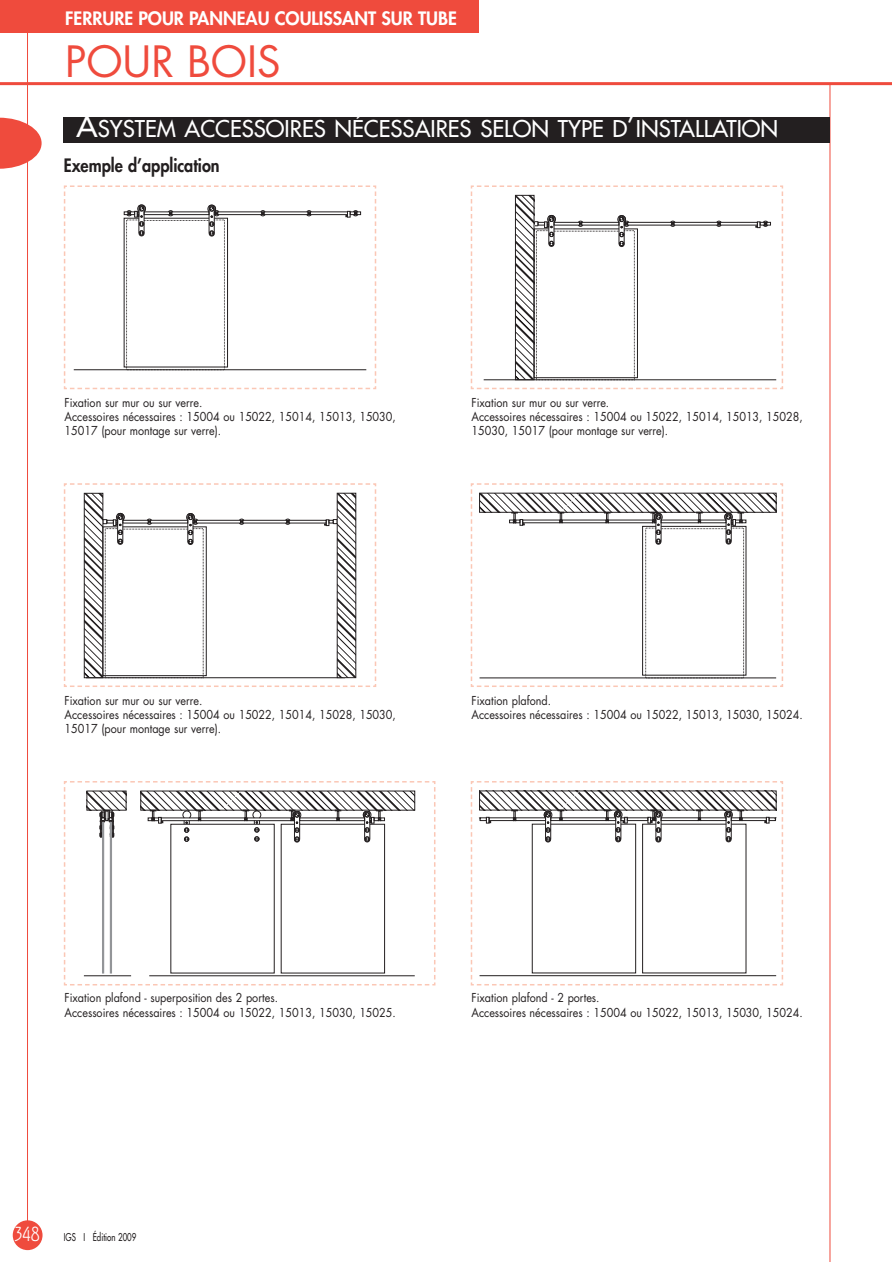
<style>
.page{position:relative;width:892px;height:1262px;background:#fff}
.page>*{position:absolute;margin:0;border:0;box-sizing:border-box;transform-origin:0 0}
.t1{font:42px "Futura";color:#ef4b3d}
.t2{font:22.5px "Futura";color:#fff}
.t3{font:800 18px "Futura";color:#fff}
.t4{font:800 18px "Futura";color:#231f20;scale:.9 1}
.t5{font:condensed 18px "Kolo LP";color:#fff;scale:.9 1}
.t6{font:12px/14.2px "Futura";color:#231f20;scale:.9 1}
.t7{font:10.5px "Futura";color:#231f20;scale:.75 1}
.s1{font-size:30px}
</style>
<div class="page">
<div style="left:13px;top:1220px;width:29px;height:30px;background:#ef4b3d;border-radius:50%"></div>
<svg style="left:0;top:118px;width:42px;height:51px"></svg>
<div style="left:0;top:0;width:478px;height:33px;background:#ef4b3d"></div>
<hr style="left:829px;top:84px;width:1px;height:1177px;background:#ef4b3d">
<hr style="left:0;top:82px;width:891px;height:3px;background:#ef4b3d">
<hr style="left:27px;top:32px;width:1px;height:1193px;background:#ef4b3d">
<div style="left:64px;top:117px;width:765px;height:25px;background:#231f20"></div>
<svg style="left:63px;top:185px;width:314px;height:205px"></svg>
<svg style="left:470px;top:185px;width:313px;height:205px"></svg>
<svg style="left:63px;top:483px;width:314px;height:204px"></svg>
<svg style="left:470px;top:483px;width:313px;height:204px"></svg>
<svg style="left:63px;top:781px;width:373px;height:205px"></svg>
<svg style="left:470px;top:781px;width:313px;height:205px"></svg>
<h3 class="t3" style="left:65px;top:7px;width:393px">FERRURE POUR PANNEAU COULISSANT SUR TUBE</h3>
<h1 class="t1" style="left:65px;top:35px;width:217px">POUR BOIS</h1>
<h2 class="t2" style="left:77px;top:115px;width:702px"><span class="s1">A</span>SYSTEM ACCESSOIRES NÉCESSAIRES SELON TYPE D<span class="s1">’</span>INSTALLATION</h2>
<h3 class="t4" style="left:64px;top:153px;width:174px">Exemple d’application</h3>
<p class="t6" style="left:65px;top:395px;width:369px">Fixation sur mur ou sur verre.<br>Accessoires nécessaires : 15004 ou 15022, 15014, 15013, 15030,<br>15017 (pour montage sur verre).</p>
<p class="t6" style="left:471px;top:395px;width:369px">Fixation sur mur ou sur verre.<br>Accessoires nécessaires : 15004 ou 15022, 15014, 15013, 15028,<br>15030, 15017 (pour montage sur verre).</p>
<p class="t6" style="left:65px;top:693px;width:369px">Fixation sur mur ou sur verre.<br>Accessoires nécessaires : 15004 ou 15022, 15014, 15028, 15030,<br>15017 (pour montage sur verre).</p>
<p class="t6" style="left:471px;top:693px;width:369px">Fixation plafond.<br>Accessoires nécessaires : 15004 ou 15022, 15013, 15030, 15024.</p>
<p class="t6" style="left:65px;top:991px;width:369px">Fixation plafond - superposition des 2 portes.<br>Accessoires nécessaires : 15004 ou 15022, 15013, 15030, 15025.</p>
<p class="t6" style="left:471px;top:991px;width:369px">Fixation plafond - 2 portes.<br>Accessoires nécessaires : 15004 ou 15022, 15013, 15030, 15024.</p>
<h3 class="t5" style="left:15px;top:1224px;width:29px">348</h3>
<p class="t7" style="left:64px;top:1230px;width:98px">IGS I Édition 2009</p>
</div>
